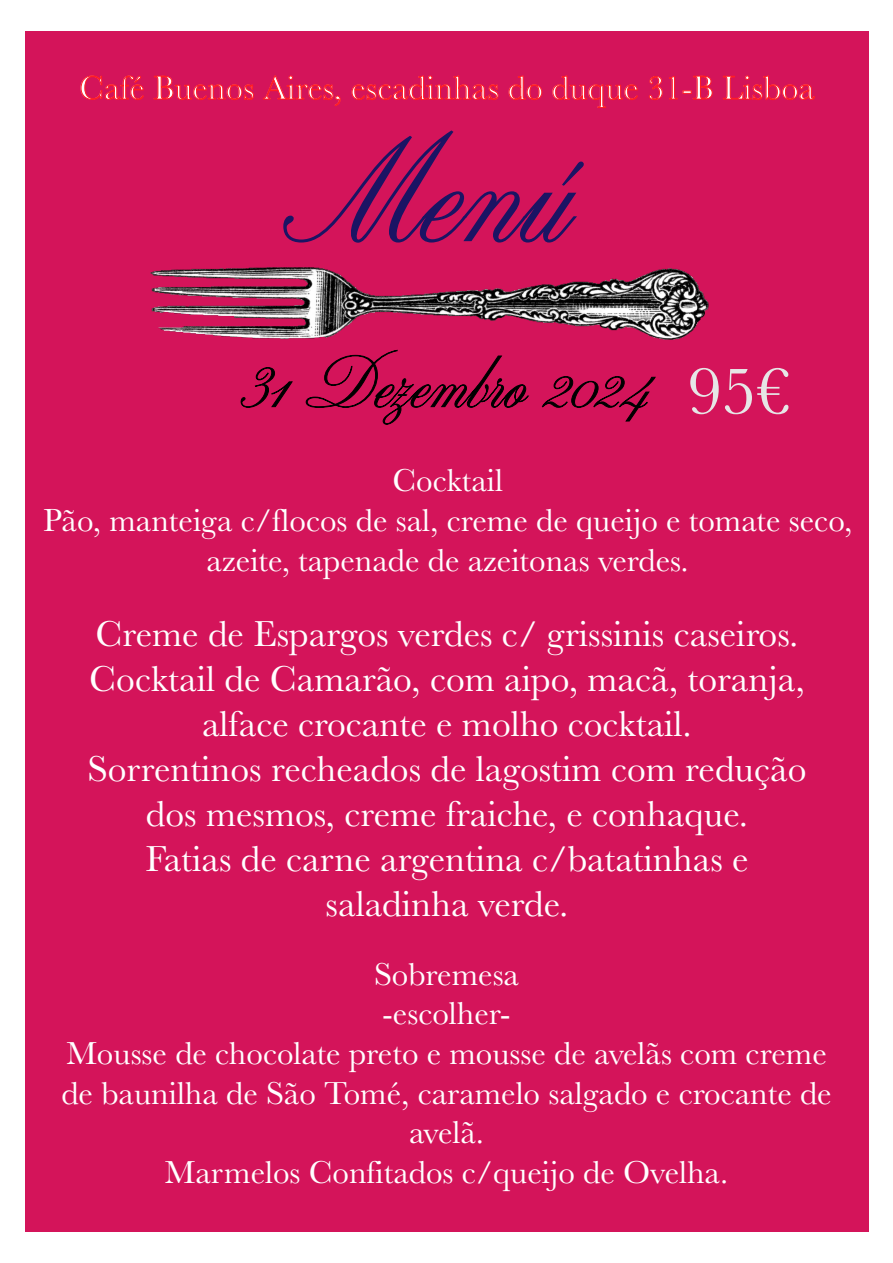
<style>
.page{position:relative;width:893px;height:1263px;background:#fff}
.page>*{position:absolute;margin:0;border:0;box-sizing:border-box;transform-origin:0 0}
.t1{font:136.5px "Altesse Std Regular 24 pt";color:#1b1464}
.t2{font:69px "Baskerville";color:#e6e6e6}
.t3{font:67.5px "Altesse Std Regular 64 pt";color:#000}
.t4{font:37.5px/45px "Baskerville";color:#fff;text-align:center}
.t5{font:34.5px "Baskerville";color:#fff}
.t6{font:33px/39.6px "Baskerville";color:#fff;text-align:center}
</style>
<div class="page">
<div style="left:26px;top:32px;width:842px;height:1200px;background:#d4145a"></div>
<img style="left:45px;top:31px;width:768px;height:394px">
<p class="t5" style="left:79px;top:66px;width:737px">Café Buenos Aires, escadinhas do duque 31-B Lisboa</p>
<h1 class="t1" style="left:286px;top:109px;width:287px">Menú</h1>
<h3 class="t3" style="left:243px;top:342px;width:409px">31 Dezembro 2024</h3>
<h2 class="t2" style="left:687px;top:347px;width:104px">95€</h2>
<p class="t6" style="left:43px;top:461px;width:811px">Cocktail<br>Pão, manteiga c/flocos de sal, creme de queijo e tomate seco, azeite, tapenade de azeitonas verdes.</p>
<p class="t4" style="left:88px;top:612px;width:720px">Creme de Espargos verdes c/ grissinis caseiros.<br>Cocktail de Camarão, com aipo, macã, toranja, alface crocante e molho cocktail.<br>Sorrentinos recheados de lagostim com redução dos mesmos, creme fraiche, e conhaque.<br>Fatias de carne argentina c/batatinhas e saladinha verde.</p>
<p class="t6" style="left:61px;top:955px;width:772px">Sobremesa<br>-escolher-<br>Mousse de chocolate preto e mousse de avelãs com creme de baunilha de São Tomé, caramelo salgado e crocante de avelã.<br>Marmelos Confitados c/queijo de Ovelha.</p>
</div>
